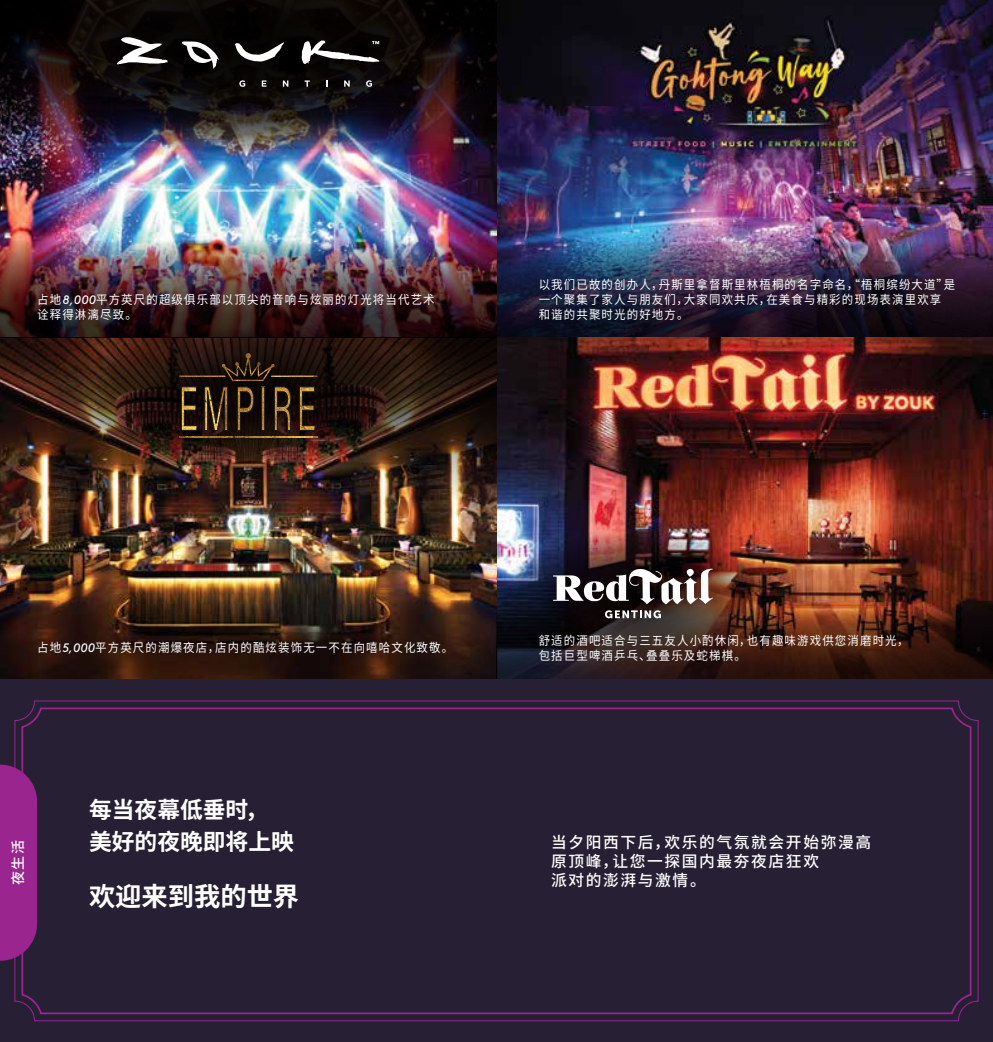
<style>
.page{position:relative;width:993px;height:1042px;background:#fff}
.page>*{position:absolute;margin:0;border:0;box-sizing:border-box;transform-origin:0 0}
.t1{font:700 26.25px "Noto Sans CJ Ksc";color:#fff}
.t2{font:700 22.75px/32.6px "Source Han Sans CN";color:#fff}
.t3{font:500 15.75px/19.2px "Noto Sans CJ Ksc";letter-spacing:.1em;color:#fff}
.t4{font:500 14px "Noto Sans CJ Ksc";color:#fff}
.t5{font:12.25px/14.9px "Source Han Sans CN";letter-spacing:.1em;color:#fff;scale:.93 1}
.s1{font-family:"Brown";font-style:italic}
</style>
<div class="page">
<img style="left:496px;top:0;width:496px;height:561px">
<img style="left:497px;top:182px;width:495px;height:155px">
<img style="left:0;top:536px;width:496px;height:25px">
<img style="left:0;top:337px;width:496px;height:199px">
<img style="left:0;top:215px;width:496px;height:122px">
<img style="left:497px;top:561px;width:495px;height:119px">
<img style="left:0;top:561px;width:497px;height:119px">
<img style="left:0;top:163px;width:496px;height:52px">
<div style="left:0;top:680px;width:992px;height:362px;background:#272034"></div>
<div style="left:21px;top:707px;width:950px;height:307px;border:2px solid #9a258f;border-radius:19px"></div>
<svg style="left:0;top:764px;width:37px;height:197px;background:#902487"></svg>
<img style="left:484px;top:524px;width:297px;height:149px;border-radius:50%">
<svg style="left:553px;top:569px;width:159px;height:35px"></svg>
<svg style="left:604px;top:610px;width:56px;height:8px"></svg>
<img style="left:24px;top:320px;width:448px;height:154px;border-radius:50%">
<img style="left:0;top:0;width:496px;height:163px">
<svg style="left:181px;top:387px;width:16px;height:44px"></svg>
<svg style="left:204px;top:387px;width:24px;height:44px"></svg>
<svg style="left:237px;top:387px;width:17px;height:44px"></svg>
<div style="left:261px;top:387px;width:3px;height:43px;background:#bfbfbf;border:1px solid #191818"></div>
<svg style="left:274px;top:387px;width:17px;height:44px"></svg>
<svg style="left:299px;top:387px;width:16px;height:44px"></svg>
<svg style="left:179px;top:353px;width:138px;height:28px;background:#28190e"></svg>
<hr style="left:179px;top:436px;width:138px;height:1px;background:#bfbfbf">
<svg style="left:117px;top:37px;width:51px;height:27px"></svg>
<svg style="left:301px;top:40px;width:78px;height:24px"></svg>
<svg style="left:235px;top:42px;width:49px;height:19px"></svg>
<svg style="left:182px;top:41px;width:37px;height:27px"></svg>
<svg style="left:239px;top:80px;width:6px;height:7px"></svg>
<svg style="left:262px;top:80px;width:4px;height:7px"></svg>
<svg style="left:283px;top:80px;width:5px;height:7px"></svg>
<svg style="left:304px;top:80px;width:6px;height:7px"></svg>
<svg style="left:344px;top:80px;width:5px;height:7px"></svg>
<svg style="left:366px;top:80px;width:6px;height:7px"></svg>
<p class="t5" style="left:37px;top:292px;width:429px">占地<span class="s1">8,000</span>平方英尺的超级俱乐部以顶尖的音响与炫丽的灯光将当代艺术诠释得淋漓尽致。</p>
<p class="t5" style="left:538px;top:277px;width:449px">以我们已故的创办人，丹斯里拿督斯里林梧桐的名字命名，“梧桐缤纷大道”是一个聚集了家人与朋友们，大家同欢共庆，在美食与精彩的现场表演里欢享和谐的共聚时光的好地方。</p>
<p class="t5" style="left:37px;top:641px;width:449px">占地<span class="s1">5,000</span>平方英尺的潮爆夜店，店内的酷炫装饰无一不在向嘻哈文化致敬。</p>
<p class="t5" style="left:538px;top:634px;width:399px">舒适的酒吧适合与三五友人小酌休闲，也有趣味游戏供您消磨时光，包括巨型啤酒乒乓、叠叠乐及蛇梯棋。</p>
<p class="t4" style="left:10px;top:885px;width:46px;rotate:-90deg">夜生活</p>
<h2 class="t2" style="left:89px;top:794px;width:206px">每当夜幕低垂时，美好的夜晚即将上映</h2>
<h1 class="t1" style="left:89px;top:881px;width:212px">欢迎来到我的世界</h1>
<p class="t3" style="left:551px;top:832px;width:321px">当夕阳西下后，欢乐的气氛就会开始弥漫高原顶峰，让您一探国内最夯夜店狂欢</p>
<p class="t3" style="left:551px;top:871px;width:156px">派对的澎湃与激情。</p>
</div>
